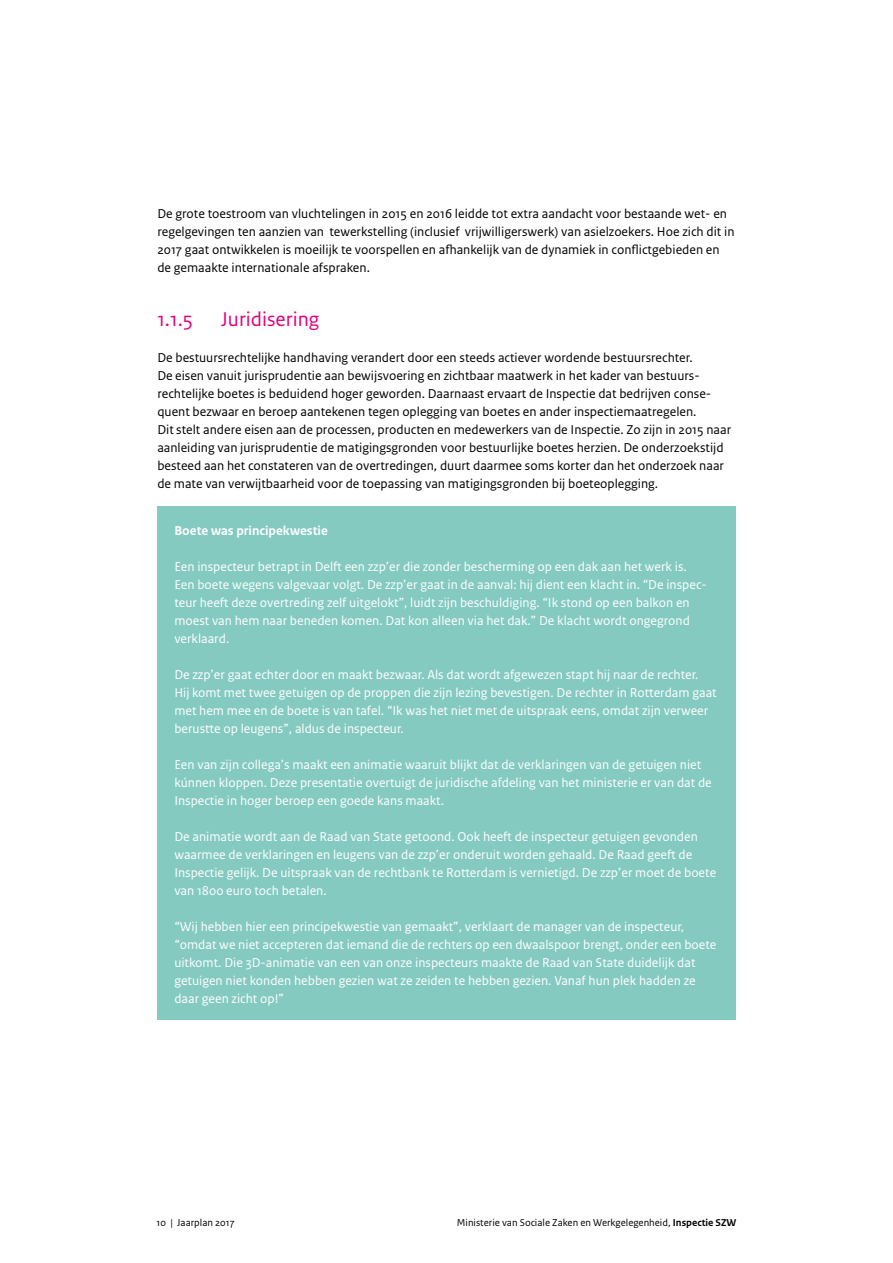
<style>
.page{position:relative;width:893px;height:1263px;background:#fff}
.page>*{position:absolute;margin:0;border:0;box-sizing:border-box;transform-origin:0 0}
._05_RO_Alineakop_San{font:21px "Rijksoverheid Sans Text";color:#e4007b}
.t1{font:13.5px/18px "Rijksoverheid Sans Text";color:#fff}
._10_RO_Broodtekst_Sa{font:13.5px/18px "Rijksoverheid Sans Text";color:#000}
.t2{font:700 13.5px "Rijksoverheid Sans Text";color:#fff}
.t3{font:10.5px "Rijksoverheid Sans Text";color:#000}
.s1{font-weight:700}
</style>
<div class="page">
<div style="left:157px;top:507px;width:579px;height:513px;background:#84cac0"></div>
<p class="_10_RO_Broodtekst_Sa" style="left:157px;top:205px;width:579px">De grote toestroom van vluchtelingen in 2015 en 2016 leidde tot extra aandacht voor bestaande wet- en regelgevingen ten aanzien van tewerkstelling (inclusief vrijwilligerswerk) van asielzoekers. Hoe zich dit in 2017 gaat ontwikkelen is moeilijk te voorspellen en afhankelijk van de dynamiek in conflictgebieden en de gemaakte internationale afspraken.</p>
<p class="_05_RO_Alineakop_San" style="left:157px;top:307px;width:37px">1.1.5</p>
<p class="_05_RO_Alineakop_San" style="left:221px;top:307px;width:100px">Juridisering</p>
<p class="_10_RO_Broodtekst_Sa" style="left:157px;top:349px;width:575px">De bestuursrechtelijke handhaving verandert door een steeds actiever wordende bestuursrechter.<br>De eisen vanuit jurisprudentie aan bewijsvoering en zichtbaar maatwerk in het kader van bestuurs&shy;rechtelijke boetes is beduidend hoger geworden. Daarnaast ervaart de Inspectie dat bedrijven conse&shy;quent bezwaar en beroep aantekenen tegen oplegging van boetes en ander inspectiemaatregelen.<br>Dit stelt andere eisen aan de processen, producten en medewerkers van de Inspectie. Zo zijn in 2015 naar aanleiding van jurisprudentie de matigingsgronden voor bestuurlijke boetes herzien. De onderzoekstijd besteed aan het constateren van de overtredingen, duurt daarmee soms korter dan het onderzoek naar de mate van verwijtbaarheid voor de toepassing van matigingsgronden bij boeteoplegging.</p>
<p class="t2" style="left:174px;top:523px;width:155px">Boete was principekwestie</p>
<p class="t1" style="left:174px;top:558px;width:534px">Een inspecteur betrapt in Delft een zzp’er die zonder bescherming op een dak aan het werk is.<br>Een boete wegens valgevaar volgt. De zzp’er gaat in de aanval: hij dient een klacht in. “De inspec&shy;teur heeft deze overtreding zelf uitgelokt”, luidt zijn beschuldiging. “Ik stond op een balkon en moest van hem naar beneden komen. Dat kon alleen via het dak.” De klacht wordt ongegrond verklaard.</p>
<p class="t1" style="left:174px;top:666px;width:544px">De zzp’er gaat echter door en maakt bezwaar. Als dat wordt afgewezen stapt hij naar de rechter.<br>Hij komt met twee getuigen op de proppen die zijn lezing bevestigen. De rechter in Rotterdam gaat met hem mee en de boete is van tafel. “Ik was het niet met de uitspraak eens, omdat zijn verweer berustte op leugens”, aldus de inspecteur.</p>
<p class="t1" style="left:174px;top:756px;width:539px">Een van zijn collega’s maakt een animatie waaruit blijkt dat de verklaringen van de getuigen niet kúnnen kloppen. Deze presentatie overtuigt de juridische afdeling van het ministerie er van dat de<br>Inspectie in hoger beroep een goede kans maakt.</p>
<p class="t1" style="left:174px;top:828px;width:543px">De animatie wordt aan de Raad van State getoond. Ook heeft de inspecteur getuigen gevonden waarmee de verklaringen en leugens van de zzp’er onderuit worden gehaald. De Raad geeft de Inspectie gelijk. De uitspraak van de rechtbank te Rotterdam is vernietigd. De zzp’er moet de boete van 1800 euro toch betalen.</p>
<p class="t1" style="left:174px;top:918px;width:544px">“Wij hebben hier een principekwestie van gemaakt”, verklaart de manager van de inspecteur, “omdat we niet accepteren dat iemand die de rechters op een dwaalspoor brengt, onder een boete uitkomt. Die 3D-animatie van een van onze inspecteurs maakte de Raad van State duidelijk dat getuigen niet konden hebben gezien wat ze zeiden te hebben gezien. Vanaf hun plek hadden ze daar geen zicht op!”</p>
<p class="t3" style="left:157px;top:1216px;width:79px">10 | Jaarplan 2017</p>
<p class="t3" style="left:457px;top:1216px;width:281px">Ministerie van Sociale Zaken en Werkgelegenheid, <span class="s1">Inspectie SZW</span></p>
</div>
